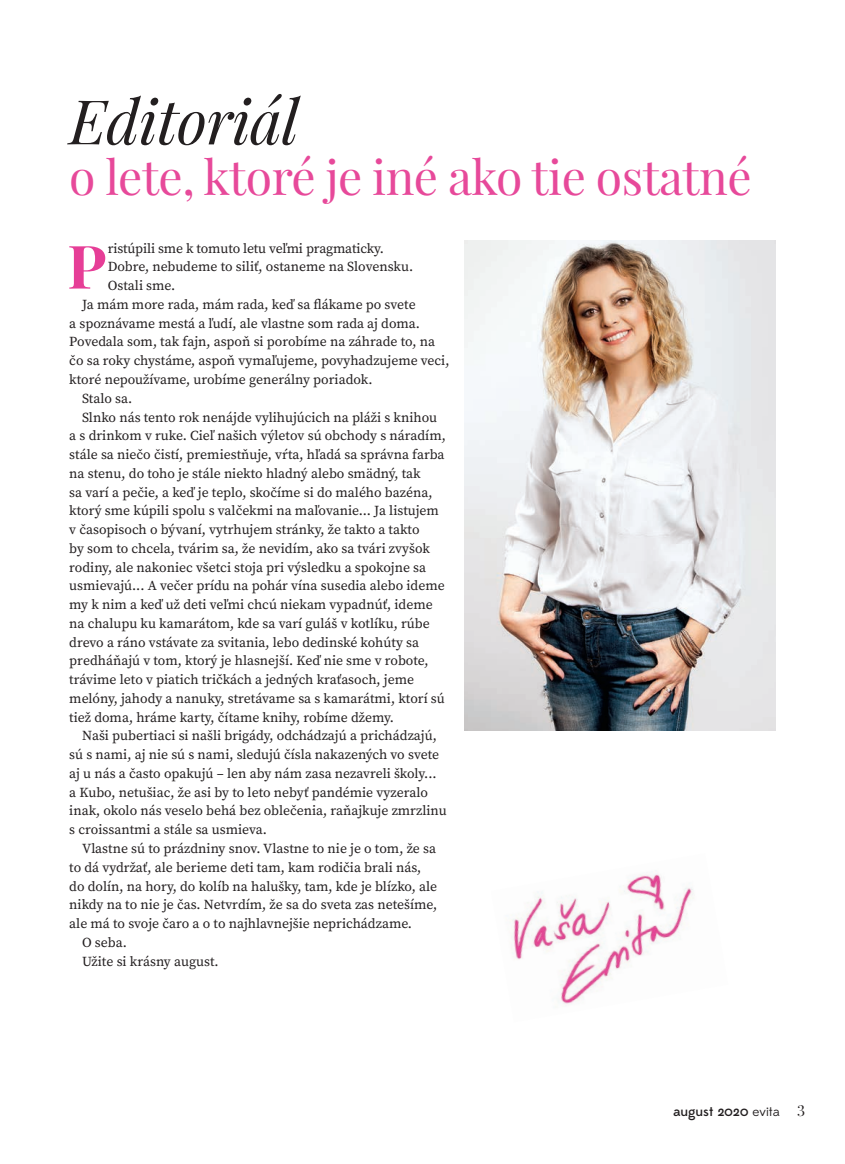
<style>
.page{position:relative;width:845px;height:1164px;background:#fff}
.page>*{position:absolute;margin:0;border:0;box-sizing:border-box;transform-origin:0 0}
.t1{font:italic 61.5px "Playfair Display";letter-spacing:-.01em;color:#231f20}
.t2{font:700 60px "Playfair Display";color:#e63e97}
.t3{font:48px "Playfair Display";color:#e7499a}
.t4{font:13.65px "Source Serif Pro";color:#231f20}
.t5{font:500 13.5px "Edmondsans";color:#231f20}
.s1{font-weight:400}
.s2{font-family:"Playfair Display";font-weight:400;font-size:15px}
</style>
<div class="page">
<img style="left:512px;top:873px;width:182px;height:131px">
<img style="left:464px;top:240px;width:311px;height:490px">
<h1 class="t1" style="left:69px;top:91px;width:231px">Editoriál</h1>
<h3 class="t3" style="left:69px;top:155px;width:683px">o lete, ktoré je iné ako tie ostatné</h3>
<h2 class="t2" style="left:67px;top:238px;width:41px">P</h2>
<p class="t4" style="left:108px;top:241px;width:277px">ristúpili sme k tomuto letu veľmi pragmaticky.</p>
<p class="t4" style="left:108px;top:260px;width:307px">Dobre, nebudeme to siliť, ostaneme na Slovensku.</p>
<p class="t4" style="left:108px;top:279px;width:69px">Ostali sme.</p>
<p class="t4" style="left:82px;top:297px;width:335px">Ja mám more rada, mám rada, keď sa flákame po svete</p>
<p class="t4" style="left:69px;top:316px;width:352px">a spoznávame mestá a ľudí, ale vlastne som rada aj doma.</p>
<p class="t4" style="left:69px;top:335px;width:367px">Povedala som, tak fajn, aspoň si porobíme na záhrade to, na</p>
<p class="t4" style="left:69px;top:354px;width:381px">čo sa roky chystáme, aspoň vymaľujeme, povyhadzujeme veci,</p>
<p class="t4" style="left:69px;top:372px;width:304px">ktoré nepoužívame, urobíme generálny poriadok.</p>
<p class="t4" style="left:82px;top:391px;width:52px">Stalo sa.</p>
<p class="t4" style="left:82px;top:410px;width:356px">Slnko nás tento rok nenájde vylihujúcich na pláži s knihou</p>
<p class="t4" style="left:69px;top:429px;width:378px">a s drinkom v ruke. Cieľ našich výletov sú obchody s náradím,</p>
<p class="t4" style="left:69px;top:447px;width:377px">stále sa niečo čistí, premiestňuje, vŕta, hľadá sa správna farba</p>
<p class="t4" style="left:69px;top:466px;width:353px">na stenu, do toho je stále niekto hladný alebo smädný, tak</p>
<p class="t4" style="left:69px;top:485px;width:364px">sa varí a pečie, a keď je teplo, skočíme si do malého bazéna,</p>
<p class="t4" style="left:69px;top:504px;width:371px">ktorý sme kúpili spolu s valčekmi na maľovanie... Ja listujem</p>
<p class="t4" style="left:69px;top:522px;width:352px">v časopisoch o bývaní, vytrhujem stránky, že takto a takto</p>
<p class="t4" style="left:69px;top:541px;width:362px">by som to chcela, tvárim sa, že nevidím, ako sa tvári zvyšok</p>
<p class="t4" style="left:69px;top:560px;width:358px">rodiny, ale nakoniec všetci stoja pri výsledku a spokojne sa</p>
<p class="t4" style="left:69px;top:579px;width:377px">usmievajú... A večer prídu na pohár vína susedia alebo ideme</p>
<p class="t4" style="left:69px;top:597px;width:365px">my k nim a keď už deti veľmi chcú niekam vypadnúť, ideme</p>
<p class="t4" style="left:69px;top:616px;width:362px">na chalupu ku kamarátom, kde sa varí guláš v kotlíku, rúbe</p>
<p class="t4" style="left:69px;top:635px;width:351px">drevo a ráno vstávate za svitania, lebo dedinské kohúty sa</p>
<p class="t4" style="left:69px;top:654px;width:360px">predháňajú v tom, ktorý je hlasnejší. Keď nie sme v robote,</p>
<p class="t4" style="left:69px;top:672px;width:346px">trávime leto v piatich tričkách a jedných kraťasoch, jeme</p>
<p class="t4" style="left:69px;top:691px;width:377px">melóny, jahody a nanuky, stretávame sa s kamarátmi, ktorí sú</p>
<p class="t4" style="left:69px;top:710px;width:326px">tiež doma, hráme karty, čítame knihy, robíme džemy.</p>
<p class="t4" style="left:82px;top:729px;width:356px">Naši pubertiaci si našli brigády, odchádzajú a prichádzajú,</p>
<p class="t4" style="left:69px;top:747px;width:371px">sú s nami, aj nie sú s nami, sledujú čísla nakazených vo svete</p>
<p class="t4" style="left:69px;top:766px;width:369px">aj u nás a často opakujú – len aby nám zasa nezavreli školy...</p>
<p class="t4" style="left:69px;top:785px;width:360px">a Kubo, netušiac, že asi by to leto nebyť pandémie vyzeralo</p>
<p class="t4" style="left:69px;top:804px;width:379px">inak, okolo nás veselo behá bez oblečenia, raňajkuje zmrzlinu</p>
<p class="t4" style="left:69px;top:822px;width:199px">s croissantmi a stále sa usmieva.</p>
<p class="t4" style="left:82px;top:841px;width:355px">Vlastne sú to prázdniny snov. Vlastne to nie je o tom, že sa</p>
<p class="t4" style="left:69px;top:860px;width:353px">to dá vydržať, ale berieme deti tam, kam rodičia brali nás,</p>
<p class="t4" style="left:69px;top:879px;width:369px">do dolín, na hory, do kolíb na halušky, tam, kde je blízko, ale</p>
<p class="t4" style="left:69px;top:897px;width:369px">nikdy na to nie je čas. Netvrdím, že sa do sveta zas netešíme,</p>
<p class="t4" style="left:69px;top:916px;width:344px">ale má to svoje čaro a o to najhlavnejšie neprichádzame.</p>
<p class="t4" style="left:82px;top:935px;width:46px">O seba.</p>
<p class="t4" style="left:82px;top:954px;width:138px">Užite si krásny august.</p>
<p class="t5" style="left:673px;top:1104px;width:134px">august 2020 <span class="s1">evita</span> <span class="s2">3</span></p>
</div>
